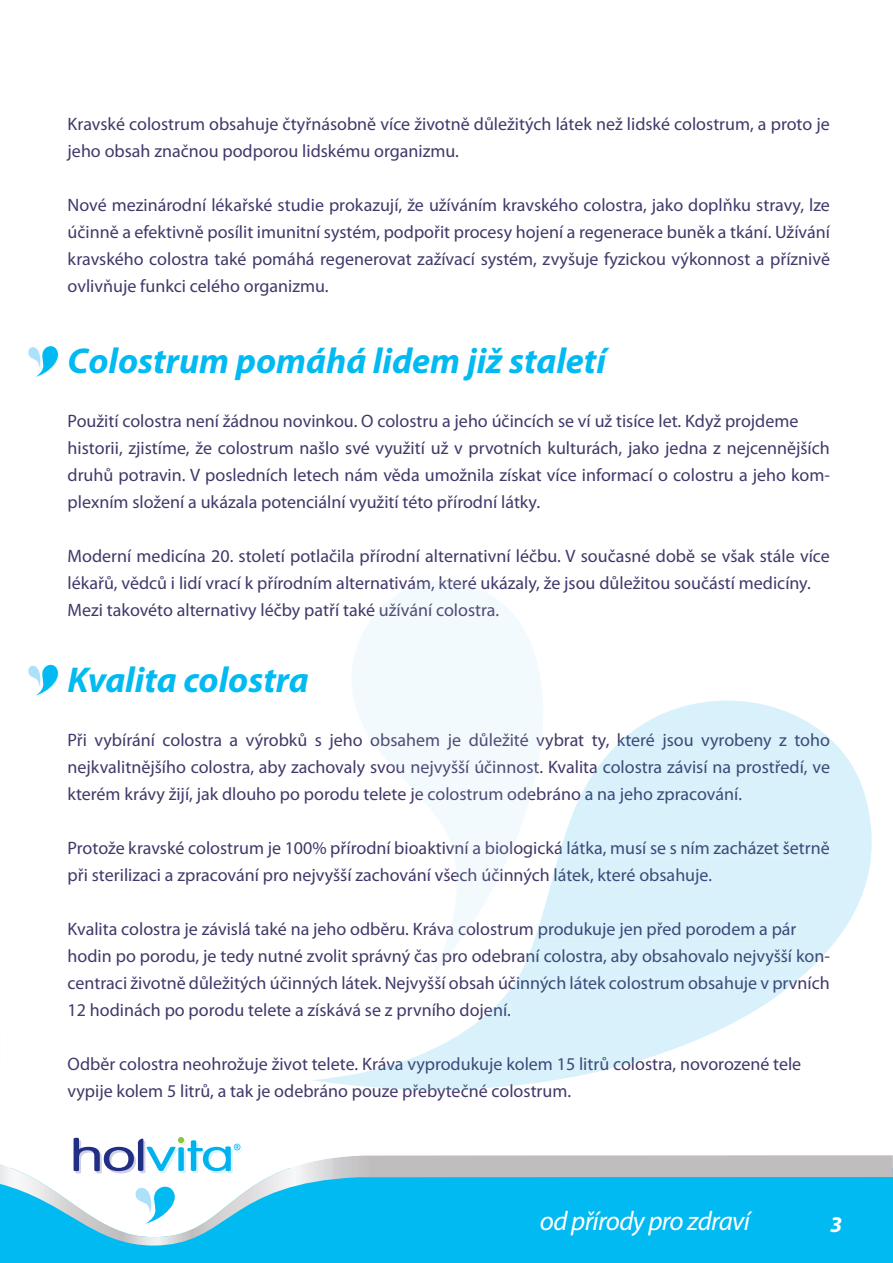
<style>
.page{position:relative;width:893px;height:1263px;background:#fff}
.page>*{position:absolute;margin:0;border:0;box-sizing:border-box;transform-origin:0 0}
.t1{font:italic 700 36px "Myriad Pro";color:#00baf1}
.t2{font:italic 27px "Myriad Pro";letter-spacing:-.025em;color:#fff}
.t3{font:italic 700 22.5px "Myriad Pro";color:#fff}
.t4{font:18px/27px "Myriad Pro";color:#43386a}
.t5{font:18px/27px "Myriad Pro";color:#504c78}
.t6{font:18px/27px "Myriad Pro";color:#3b4b78}
</style>
<div class="page">
<div style="left:0;top:1168px;width:893px;height:95px;background:#00baf1"></div>
<svg style="left:0;top:1138px;width:893px;height:99px"></svg>
<svg style="left:134px;top:1184px;width:42px;height:40px"></svg>
<svg style="left:74px;top:1137px;width:168px;height:36px"></svg>
<svg style="left:28px;top:346px;width:31px;height:31px"></svg>
<svg style="left:28px;top:664px;width:31px;height:32px"></svg>
<svg style="left:543px;top:700px;width:329px;height:276px;fill:#d8f1fb"></svg>
<div style="left:612px;top:733px;width:218px;height:17px;background:#d8f1fb"></div>
<div style="left:591px;top:760px;width:239px;height:17px;background:#d8f1fb"></div>
<div style="left:577px;top:787px;width:164px;height:17px;background:#d8f1fb"></div>
<div style="left:558px;top:841px;width:271px;height:17px;background:#d8f1fb"></div>
<div style="left:551px;top:868px;width:160px;height:17px;background:#d8f1fb"></div>
<div style="left:543px;top:922px;width:253px;height:17px;background:#d8f1fb"></div>
<div style="left:543px;top:949px;width:286px;height:17px;background:#d8f1fb"></div>
<svg style="left:352px;top:593px;width:191px;height:383px"></svg>
<div style="left:367px;top:733px;width:175px;height:17px;background:#f2fafd"></div>
<div style="left:386px;top:760px;width:153px;height:17px;background:#f2fafd"></div>
<svg style="left:411px;top:787px;width:122px;height:17px"></svg>
<svg style="left:450px;top:841px;width:65px;height:17px"></svg>
<svg style="left:456px;top:868px;width:47px;height:17px"></svg>
<svg style="left:447px;top:922px;width:26px;height:17px"></svg>
<svg style="left:437px;top:949px;width:17px;height:17px"></svg>
<svg style="left:312px;top:976px;width:490px;height:114px"></svg>
<svg style="left:401px;top:581px;width:85px;height:12px"></svg>
<div style="left:371px;top:603px;width:128px;height:17px;background:#f2fafd"></div>
<p class="t4" style="left:68px;top:110px;width:764px">Kravské colostrum obsahuje čtyřnásobně více životně důležitých látek než lidské colostrum, a proto je jeho obsah značnou podporou lidskému organizmu.</p>
<p class="t4" style="left:68px;top:191px;width:764px;text-align:justify">Nové mezinárodní lékařské studie prokazují, že užíváním kravského colostra, jako doplňku stravy, lze účinně a efektivně posílit imunitní systém, podpořit procesy hojení a regenerace buněk a tkání. Užívání kravského colostra také pomáhá regenerovat zažívací systém, zvyšuje fyzickou výkonnost a příznivě ovlivňuje funkci celého organizmu.</p>
<h1 class="t1" style="left:68px;top:338px;width:540px">Colostrum pomáhá lidem již staletí</h1>
<p class="t4" style="left:68px;top:407px;width:764px">Použití colostra není žádnou novinkou. O colostru a jeho účincích se ví už tisíce let. Když projdeme historii, zjistíme, že colostrum našlo své využití už v prvotních kulturách, jako jedna z nejcennějších druhů potravin. V posledních letech nám věda umožnila získat více informací o colostru a jeho kom&shy;plexním složení a ukázala potenciální využití této přírodní látky.</p>
<p class="t4" style="left:68px;top:542px;width:764px">Moderní medicína 20. století potlačila přírodní alternativní léčbu. V současné době se však stále více</p>
<p class="t5" style="left:68px;top:569px;width:745px">lékařů, vědců i lidí vrací k přírodním alternativám, které ukázaly, že jsou důležitou součástí medicíny.<br>Mezi takovéto alternativy léčby patří také užívání colostra.</p>
<h1 class="t1" style="left:68px;top:656px;width:243px">Kvalita colostra</h1>
<p class="t5" style="left:68px;top:726px;width:764px;text-align:justify">Při vybírání colostra a výrobků s jeho obsahem je důležité vybrat ty, které jsou vyrobeny z toho nejkvalitnějšího colostra, aby zachovaly svou nejvyšší účinnost. Kvalita colostra závisí na prostředí, ve kterém krávy žijí, jak dlouho po porodu telete je colostrum odebráno a na jeho zpracování.</p>
<p class="t5" style="left:68px;top:834px;width:764px">Protože kravské colostrum je 100% přírodní bioaktivní a biologická látka, musí se s ním zacházet šetrně při sterilizaci a zpracování pro nejvyšší zachování všech účinných látek, které obsahuje.</p>
<p class="t5" style="left:68px;top:915px;width:764px">Kvalita colostra je závislá také na jeho odběru. Kráva colostrum produkuje jen před porodem a pár hodin po porodu, je tedy nutné zvolit správný čas pro odebraní colostra, aby obsahovalo nejvyšší kon&shy;centraci životně důležitých účinných látek. Nejvyšší obsah účinných látek colostrum obsahuje v prvních</p>
<p class="t6" style="left:68px;top:996px;width:445px">12 hodinách po porodu telete a získává se z prvního dojení.</p>
<p class="t6" style="left:68px;top:1050px;width:735px">Odběr colostra neohrožuje život telete. Kráva vyprodukuje kolem 15 litrů colostra, novorozené tele vypije kolem 5 litrů, a tak je odebráno pouze přebytečné colostrum.</p>
<h2 class="t2" style="left:540px;top:1204px;width:211px">od přírody pro zdraví</h2>
<p class="t3" style="left:830px;top:1210px;width:14px">3</p>
</div>
